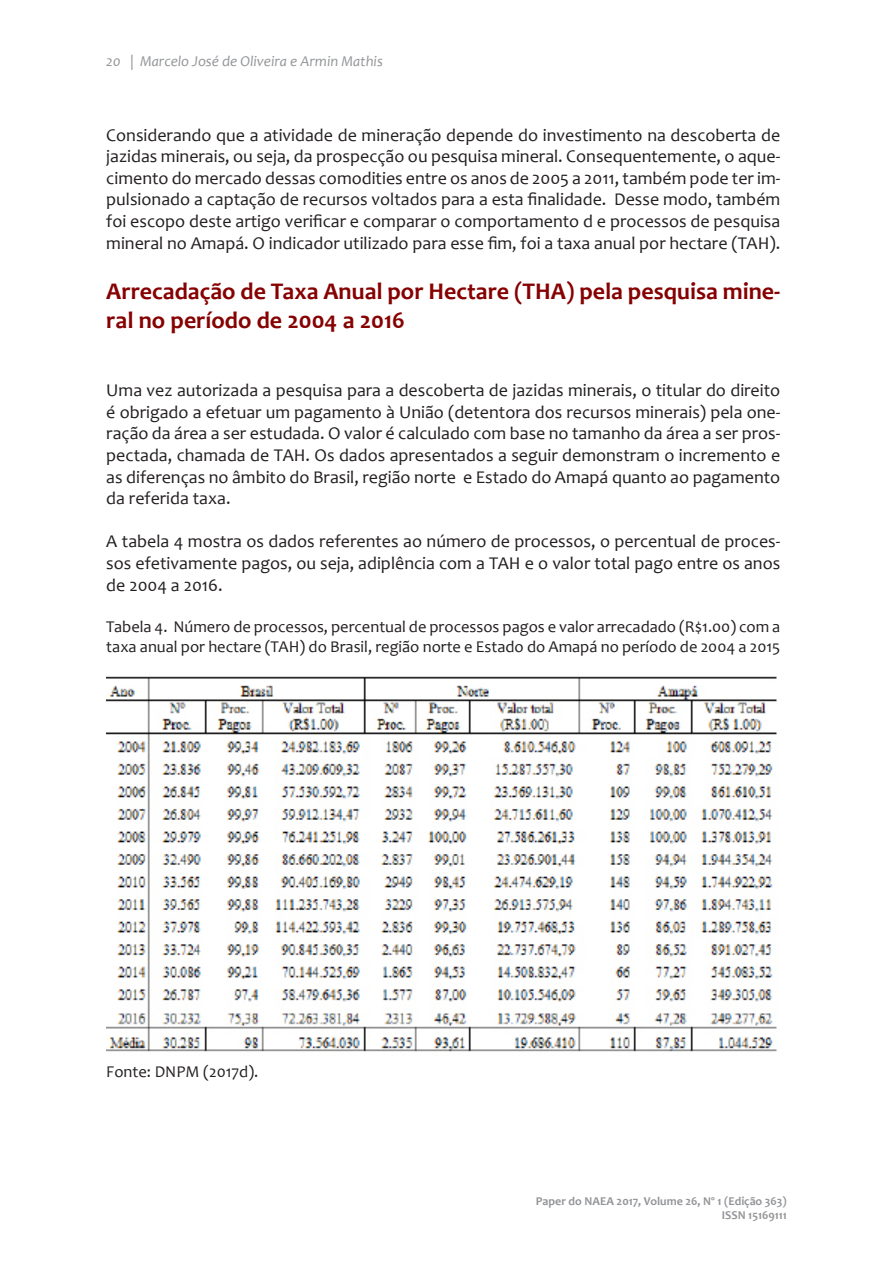
<style>
.page{position:relative;width:893px;height:1263px;background:#fff}
.page>*{position:absolute;margin:0;border:0;box-sizing:border-box;transform-origin:0 0}
.t1{font:700 24px/28.8px "Candara";color:#860101}
.t2{font:18px/21.6px "Candara";color:#231f20;text-align:justify}
.t3{font:16.5px/19.8px "Candara";color:#231f20}
.t4{font:italic 15px "Candara";color:#939598}
.t5{font:700 12px/14.4px "Candara";color:#939598;text-align:right}
</style>
<div class="page">
<img style="left:106px;top:676px;width:671px;height:376px">
<p class="t4" style="left:106px;top:52px;width:278px">20 | Marcelo José de Oliveira e Armin Mathis</p>
<p class="t2" style="left:106px;top:124px;width:675px">Considerando que a atividade de mineração depende do investimento na descoberta de jazidas minerais, ou seja, da prospecção ou pesquisa mineral. Consequentemente, o aque&shy;cimento do mercado dessas comodities entre os anos de 2005 a 2011, também pode ter im&shy;pulsionado a captação de recursos voltados para a esta finalidade. Desse modo, também foi escopo deste artigo verificar e comparar o comportamento d e processos de pesquisa mineral no Amapá. O indicador utilizado para esse fim, foi a taxa anual por hectare (TAH).</p>
<p class="t1" style="left:106px;top:277px;width:675px">Arrecadação de Taxa Anual por Hectare (THA) pela pesquisa mine&shy;ral no período de 2004 a 2016</p>
<p class="t2" style="left:106px;top:379px;width:675px">Uma vez autorizada a pesquisa para a descoberta de jazidas minerais, o titular do direito é obrigado a efetuar um pagamento à União (detentora dos recursos minerais) pela one&shy;ração da área a ser estudada. O valor é calculado com base no tamanho da área a ser pros&shy;pectada, chamada de TAH. Os dados apresentados a seguir demonstram o incremento e as diferenças no âmbito do Brasil, região norte e Estado do Amapá quanto ao pagamento da referida taxa.</p>
<p class="t2" style="left:106px;top:531px;width:675px">A tabela 4 mostra os dados referentes ao número de processos, o percentual de proces&shy;sos efetivamente pagos, ou seja, adiplência com a TAH e o valor total pago entre os anos de 2004 a 2016.</p>
<p class="t3" style="left:106px;top:617px;width:675px">Tabela 4. Número de processos, percentual de processos pagos e valor arrecadado (R$1.00) com a taxa anual por hectare (TAH) do Brasil, região norte e Estado do Amapá no período de 2004 a 2015</p>
<p class="t3" style="left:106px;top:1061px;width:154px">Fonte: DNPM (2017d).</p>
<p class="t5" style="left:536px;top:1193px;width:252px">Paper do NAEA 2017, Volume 26, Nº 1 (Edição 363)<br>ISSN 15169111</p>
</div>
